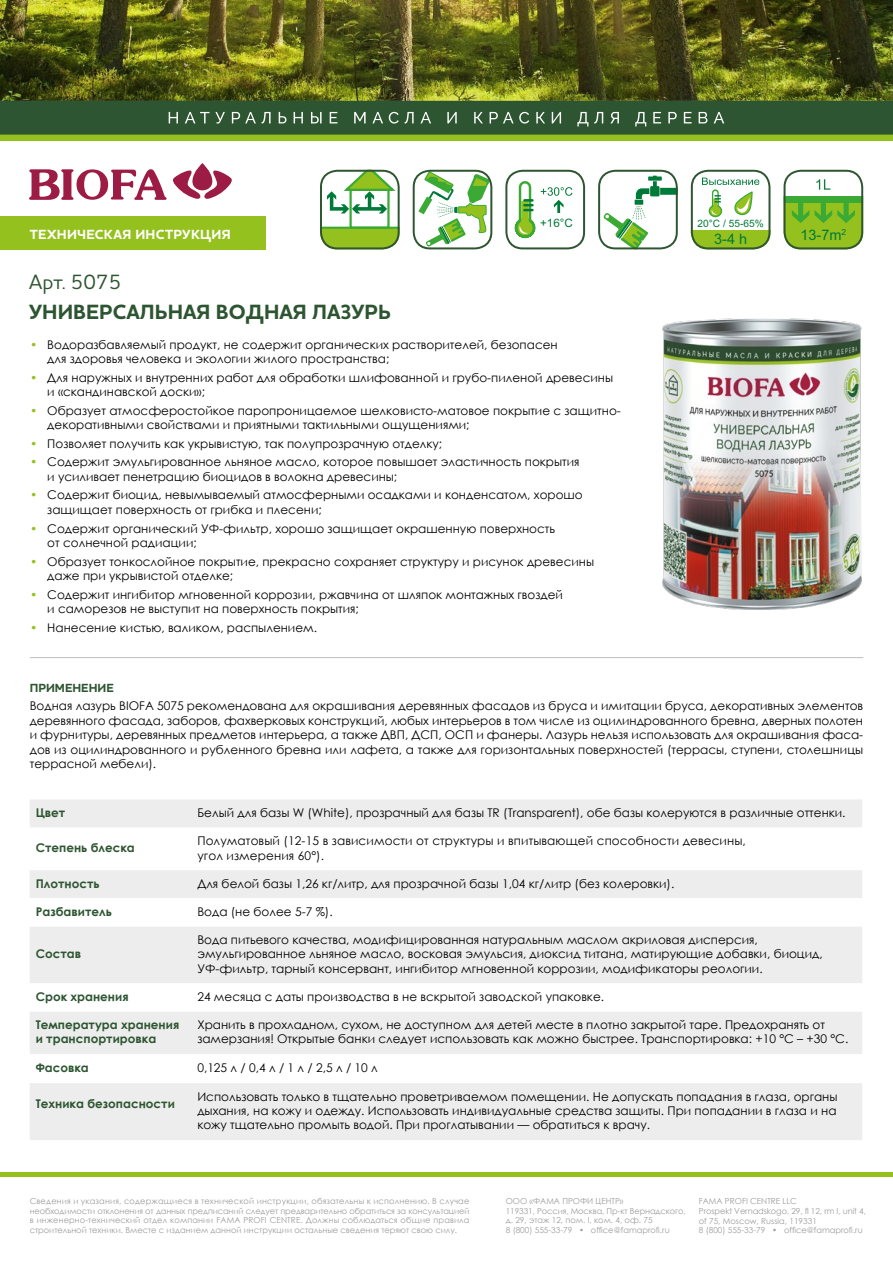
<style>
.page{position:relative;width:893px;height:1263px;background:#fff}
.page>*{position:absolute;margin:0;border:0;box-sizing:border-box;transform-origin:0 0}
.t1{font:700 21px "Houschka Pro";color:#2d5531}
.t2{font:500 21px "Houschka Pro";color:#2d5531}
.t3{font:14.55px "Arial";color:#007a38}
.t4{font:700 13.5px "Houschka Pro";letter-spacing:.02em;color:#fff}
.t5{font:12px/14.4px "Century Gothic";color:#000}
.t6{font:700 12px/14.4px "Century Gothic";color:#2d5531}
.t7{font:700 12px "Houschka Pro";color:#2d5531}
.t8{font:11.7px "Arial";color:#007a38}
.t9{font:10.2px "Arial";color:#007a38}
.t10{font:8.25px/9.8px "Century Gothic";color:#9d9d9c}
.s1{color:#95c11f}
</style>
<div class="page">
<img style="left:663px;top:318px;width:198px;height:292px">
<div style="left:0;top:125px;width:893px;height:15px;background:#95c11f"></div>
<img style="left:0;top:0;width:893px;height:88px">
<div style="left:0;top:1172px;width:893px;height:5px;background:#95c11f"></div>
<div style="left:0;top:216px;width:266px;height:33px;background:#95c11f"></div>
<svg style="left:29px;top:163px;width:203px;height:37px"></svg>
<svg style="left:0;top:88px;width:893px;height:47px;background:#426031"></svg>
<div style="left:30px;top:800px;width:832px;height:27px;background:#ededed"></div>
<svg style="left:30px;top:870px;width:832px;height:184px;fill:#ededed"></svg>
<div style="left:30px;top:1083px;width:832px;height:57px;background:#ededed"></div>
<hr style="left:30px;top:657px;width:833px;height:1px;background:#c6c6c6">
<svg style="left:320px;top:170px;width:80px;height:79px"></svg>
<svg style="left:413px;top:170px;width:79px;height:79px"></svg>
<svg style="left:505px;top:170px;width:80px;height:79px"></svg>
<svg style="left:598px;top:170px;width:80px;height:79px"></svg>
<svg style="left:691px;top:170px;width:79px;height:79px"></svg>
<svg style="left:783px;top:170px;width:80px;height:79px"></svg>
<p class="t4" style="left:30px;top:225px;width:202px">ТЕХНИЧЕСКАЯ ИНСТРУКЦИЯ</p>
<h1 class="t2" style="left:29px;top:269px;width:94px">Арт. 5075</h1>
<h1 class="t1" style="left:29px;top:298px;width:363px">УНИВЕРСАЛЬНАЯ ВОДНАЯ ЛАЗУРЬ</h1>
<p class="t8" style="left:540px;top:216px;width:34px">+16°C</p>
<p class="t9" style="left:697px;top:217px;width:68px">20°C / 55-65%</p>
<p class="t3" style="left:714px;top:229px;width:35px">3-4 h</p>
<p class="t3" style="left:800px;top:225px;width:47px">13-7m<sup>2</sup></p>
<p class="t5" style="left:47px;top:337px;width:512px;text-indent:-17px"><span class="s1">•</span> Водоразбавляемый продукт, не содержит органических растворителей, безопасен для здоровья человека и экологии жилого пространства;</p>
<p class="t5" style="left:47px;top:370px;width:567px;text-indent:-17px"><span class="s1">•</span> Для наружных и внутренних работ для обработки шлифованной и грубо-пиленой древесины и «скандинавской доски»;</p>
<p class="t5" style="left:47px;top:403px;width:575px;text-indent:-17px"><span class="s1">•</span> Образует атмосферостойкое паропроницаемое шелковисто-матовое покрытие с защитно&shy;декоративными свойствами и приятными тактильными ощущениями;</p>
<p class="t5" style="left:30px;top:436px;width:413px"><span class="s1">•</span> Позволяет получить как укрывистую, так полупрозрачную отделку;</p>
<p class="t5" style="left:47px;top:455px;width:534px;text-indent:-17px"><span class="s1">•</span> Содержит эмульгированное льняное масло, которое повышает эластичность покрытия и усиливает пенетрацию биоцидов в волокна древесины;</p>
<p class="t5" style="left:47px;top:488px;width:537px;text-indent:-17px"><span class="s1">•</span> Содержит биоцид, невымываемый атмосферными осадками и конденсатом, хорошо защищает поверхность от грибка и плесени;</p>
<p class="t5" style="left:47px;top:521px;width:509px;text-indent:-17px"><span class="s1">•</span> Содержит органический УФ-фильтр, хорошо защищает окрашенную поверхность от солнечной радиации;</p>
<p class="t5" style="left:47px;top:554px;width:548px;text-indent:-17px"><span class="s1">•</span> Образует тонкослойное покрытие, прекрасно сохраняет структуру и рисунок древесины даже при укрывистой отделке;</p>
<p class="t5" style="left:47px;top:587px;width:517px;text-indent:-17px"><span class="s1">•</span> Содержит ингибитор мгновенной коррозии, ржавчина от шляпок монтажных гвоздей и саморезов не выступит на поверхность покрытия;</p>
<p class="t5" style="left:30px;top:620px;width:288px"><span class="s1">•</span> Нанесение кистью, валиком, распылением.</p>
<p class="t7" style="left:30px;top:680px;width:85px">ПРИМЕНЕНИЕ</p>
<p class="t5" style="left:30px;top:698px;width:835px;text-align:justify">Водная лазурь ВIOFA 5075 рекомендована для окрашивания деревянных фасадов из бруса и имитации бруса, декоративных элементов деревянного фасада, заборов, фахверковых конструкций, любых интерьеров в том числе из оцилиндрованного бревна, дверных полотен и фурнитуры, деревянных предметов интерьера, а также ДВП, ДСП, ОСП и фанеры. Лазурь нельзя использовать для окрашивания фаса&shy;дов из оцилиндрованного и рубленного бревна или лафета, а также для горизонтальных поверхностей (террасы, ступени, столешницы террасной мебели).</p>
<p class="t6" style="left:36px;top:805px;width:31px">Цвет</p>
<p class="t5" style="left:197px;top:805px;width:650px">Белый для базы W (White), прозрачный для базы TR (Transparent), обе базы колеруются в различные оттенки.</p>
<p class="t6" style="left:36px;top:840px;width:101px">Степень блеска</p>
<p class="t5" style="left:197px;top:833px;width:550px">Полуматовый (12-15 в зависимости от структуры и впитывающей способности девесины, угол измерения 60°).</p>
<p class="t6" style="left:36px;top:875px;width:65px">Плотность</p>
<p class="t5" style="left:197px;top:876px;width:479px">Для белой базы 1,26 кг/литр, для прозрачной базы 1,04 кг/литр (без колеровки).</p>
<p class="t6" style="left:36px;top:904px;width:78px">Разбавитель</p>
<p class="t5" style="left:197px;top:904px;width:137px">Вода (не более 5-7 %).</p>
<p class="t6" style="left:36px;top:946px;width:47px">Состав</p>
<p class="t5" style="left:197px;top:932px;width:627px">Вода питьевого качества, модифицированная натуральным маслом акриловая дисперсия, эмульгированное льняное масло, восковая эмульсия, диоксид титана, матирующие добавки, биоцид,<br>УФ-фильтр, тарный консервант, ингибитор мгновенной коррозии, модификаторы реологии.</p>
<p class="t6" style="left:36px;top:989px;width:94px">Срок хранения</p>
<p class="t5" style="left:197px;top:989px;width:408px">24 месяца с даты производства в не вскрытой заводской упаковке.</p>
<p class="t6" style="left:36px;top:1017px;width:145px">Температура хранения и транспортировка</p>
<p class="t5" style="left:197px;top:1017px;width:652px">Хранить в прохладном, сухом, не доступном для детей месте в плотно закрытой таре. Предохранять от замерзания! Открытые банки следует использовать как можно быстрее. Транспортировка: +10 °С – +30 °С.</p>
<p class="t6" style="left:36px;top:1060px;width:55px">Фасовка</p>
<p class="t5" style="left:197px;top:1060px;width:182px">0,125 л / 0,4 л / 1 л / 2,5 л / 10 л</p>
<p class="t6" style="left:36px;top:1096px;width:141px">Техника безопасности</p>
<p class="t5" style="left:197px;top:1089px;width:642px;text-align:justify">Использовать только в тщательно проветриваемом помещении. Не допускать попадания в глаза, органы дыхания, на кожу и одежду. Использовать индивидуальные средства защиты. При попадании в глаза и на кожу тщательно промыть водой. При проглатывании — обратиться к врачу.</p>
<p class="t10" style="left:30px;top:1196px;width:441px;text-align:justify">Сведения и указания, содержащиеся в технической инструкции, обязательны к исполнению. В случае необходимости отклонения от данных предписаний следует предварительно обратиться за консультацией в инженерно-технический отдел компании FAMA PROFI CENTRE. Должны соблюдаться общие правила строительной техники. Вместе с изданием данной инструкции остальные сведения теряют свою силу.</p>
<p class="t10" style="left:506px;top:1196px;width:181px">ООО «ФАМА ПРОФИ ЦЕНТР»<br>119331, Россия, Москва, Пр-кт Вернадского, д. 29, этаж 12, пом. I, ком. 4, оф. 75<br>8 (800) 555-33-79 • office@famaprofi.ru</p>
<p class="t10" style="left:699px;top:1196px;width:169px">FAMA PROFI CENTRE LLC<br>Prospekt Vernadskogo, 29, fl 12, rm I, unit 4, of 75, Moscow, Russia, 119331<br>8 (800) 555-33-79 • office@famaprofi.ru</p>
</div>
